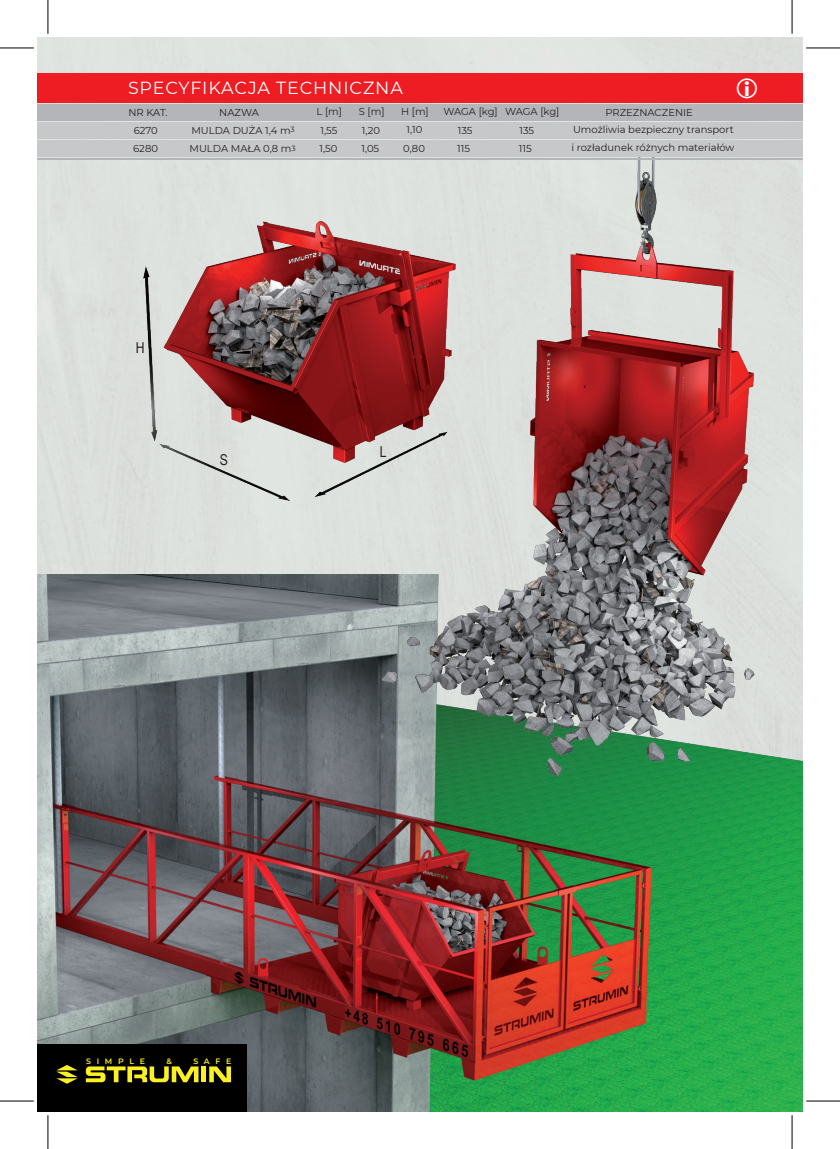
<style>
.page{position:relative;width:840px;height:1149px;background:#fff}
.page>*{position:absolute;margin:0;border:0;box-sizing:border-box;transform-origin:0 0}
.t1{font:17.5px "Montserrat";letter-spacing:.05em;color:#fff}
.t2{font:15px "Arial Narrow";color:#231f20}
.t3{font:10px/17.5px "Montserrat";color:#231f20}
.t4{font:600 7.75px "Montserrat";letter-spacing:.73em;color:#fbf023}
.s1{font-size:7.5px}
</style>
<div class="page">
<div style="left:37px;top:37px;width:766px;height:537px;background:#dde2de"></div>
<img style="left:37px;top:574px;width:766px;height:537px">
<img style="left:381px;top:157px;width:373px;height:619px">
<img style="left:144px;top:221px;width:311px;height:279px">
<div style="left:37px;top:73px;width:766px;height:30px;background:#ee1d23"></div>
<div style="left:37px;top:1044px;width:209px;height:67px;background:#000"></div>
<svg style="left:56px;top:1065px;width:22px;height:18px"></svg>
<svg style="left:86px;top:1066px;width:113px;height:16px"></svg>
<div style="left:201px;top:1066px;width:5px;height:16px;background:#fbf023"></div>
<svg style="left:209px;top:1066px;width:22px;height:16px"></svg>
<div style="left:37px;top:104px;width:766px;height:16px;background:#b4b5b8"></div>
<div style="left:37px;top:122px;width:766px;height:16px;background:#c7c8ca"></div>
<div style="left:37px;top:140px;width:766px;height:17px;background:#c7c8ca"></div>
<hr style="left:37px;top:158px;width:766px;height:2px;background:#b4b5b8">
<hr style="left:0;top:48px;width:34px;height:1px;background:#000">
<hr style="left:806px;top:48px;width:34px;height:1px;background:#000">
<hr style="left:0;top:1100px;width:34px;height:1px;background:#000">
<hr style="left:806px;top:1100px;width:34px;height:1px;background:#000">
<hr style="left:48px;top:0;width:1px;height:34px;background:#000">
<hr style="left:48px;top:1114px;width:1px;height:34px;background:#000">
<hr style="left:792px;top:0;width:1px;height:34px;background:#000">
<hr style="left:792px;top:1114px;width:1px;height:34px;background:#000">
<svg style="left:737px;top:78px;width:20px;height:20px"></svg>
<h1 class="t1" style="left:128px;top:76px;width:276px">SPECYFIKACJA TECHNICZNA</h1>
<p class="t3" style="left:359px;top:102px;width:27px">S [m]</p>
<p class="t3" style="left:505px;top:102px;width:56px">WAGA [kg]</p>
<p class="t3" style="left:128px;top:103px;width:41px">NR KAT.</p>
<p class="t3" style="left:316px;top:102px;width:27px">L [m]</p>
<p class="t3" style="left:401px;top:102px;width:29px">H [m]</p>
<p class="t3" style="left:443px;top:102px;width:56px">WAGA [kg]</p>
<p class="t3" style="left:573px;top:103px;width:162px;text-indent:32px">PRZEZNACZENIE<br>Umożliwia bezpieczny transport</p>
<p class="t3" style="left:189px;top:139px;width:108px">MULDA MAŁA 0,8 m<span class="s1">3</span></p>
<p class="t3" style="left:457px;top:139px;width:14px">115</p>
<p class="t3" style="left:572px;top:139px;width:164px">i rozładunek różnych materiałów</p>
<p class="t3" style="left:219px;top:103px;width:41px">NAZWA</p>
<p class="t3" style="left:134px;top:121px;width:26px">6270</p>
<p class="t3" style="left:191px;top:121px;width:105px">MULDA DUŻA 1,4 m<span class="s1">3</span></p>
<p class="t3" style="left:321px;top:121px;width:18px">1,55</p>
<p class="t3" style="left:406px;top:120px;width:17px">1,10</p>
<p class="t3" style="left:458px;top:121px;width:16px">135</p>
<p class="t3" style="left:362px;top:121px;width:20px">1,20</p>
<p class="t3" style="left:519px;top:121px;width:16px">135</p>
<p class="t3" style="left:133px;top:139px;width:26px">6280</p>
<p class="t3" style="left:361px;top:139px;width:19px">1,05</p>
<p class="t3" style="left:403px;top:139px;width:23px">0,80</p>
<p class="t3" style="left:320px;top:139px;width:20px">1,50</p>
<p class="t3" style="left:519px;top:139px;width:14px">115</p>
<h2 class="t2" style="left:136px;top:336px;width:10px">H</h2>
<h2 class="t2" style="left:220px;top:449px;width:10px">S</h2>
<h2 class="t2" style="left:380px;top:440px;width:8px">L</h2>
<p class="t4" style="left:86px;top:1055px;width:60px">SIMPLE</p>
<p class="t4" style="left:166px;top:1055px;width:7px">&amp;</p>
<p class="t4" style="left:193px;top:1055px;width:40px">SAFE</p>
</div>
